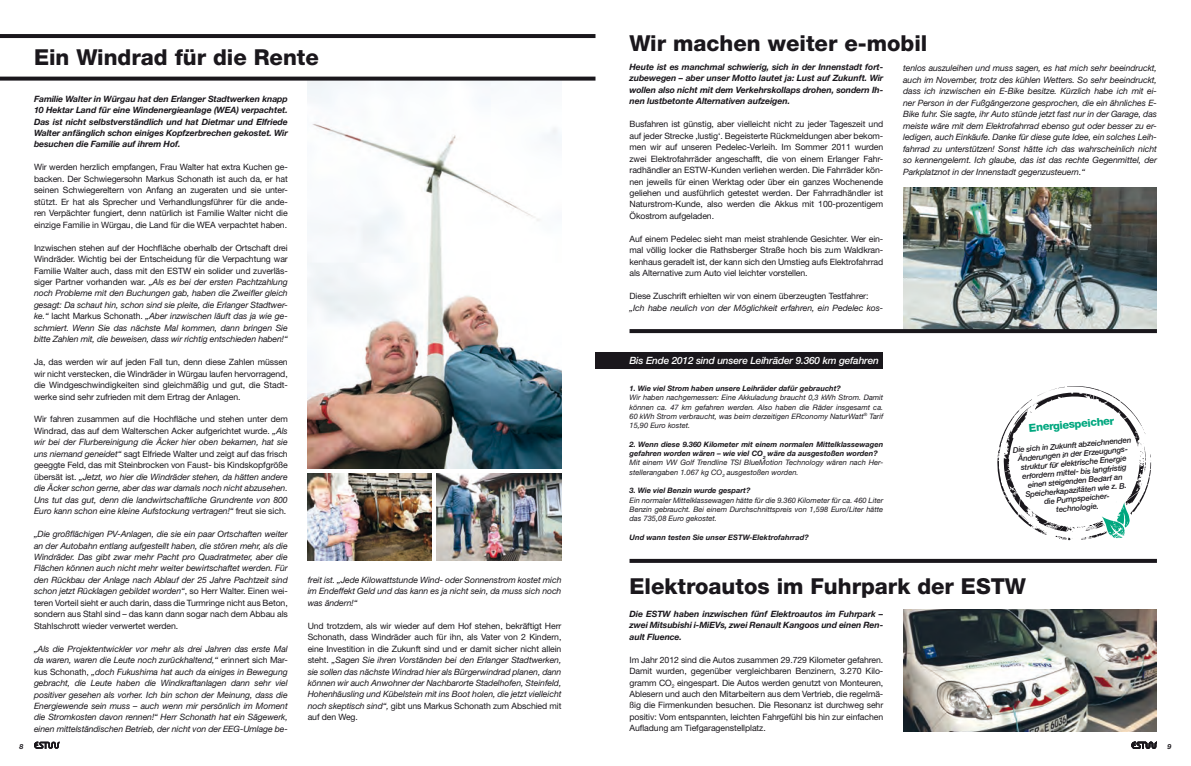
<style>
.page{position:relative;width:1191px;height:766px;background:#fff}
.page>*{position:absolute;margin:0;border:0;box-sizing:border-box;transform-origin:0 0}
.t1{font:800 22px "Helvetica Neue";color:#1a171c}
.t2{font:800 11px "Helvetica Neue";color:#00a77f}
.t3{font:italic 500 10px "Helvetica Neue";letter-spacing:-.015em;color:#fff}
.t4{font:italic 8.7px/11.4px "Helvetica Neue";letter-spacing:-.01em;color:#1a171c;text-align:justify}
.t5{font:8.7px/11.5px "Helvetica Neue";letter-spacing:-.01em;color:#1a171c;text-align:justify}
.t6{font:italic 700 8.7px/11.4px "Helvetica Neue";letter-spacing:-.01em;color:#1a171c;text-align:justify}
.t7{font:italic 500 7.8px/9px "Helvetica Neue";color:#1a171c;text-align:center}
.t8{font:italic 7.5px/9.3px "Helvetica Neue";color:#1a171c;text-align:justify}
.t9{font:italic 700 7.5px/9.3px "Helvetica Neue";color:#1a171c}
.t10{font:italic 700 7px "Helvetica Neue";color:#1a171c}
.s1{font-style:normal}
.s2{font-weight:400}
</style>
<div class="page">
<img style="left:308px;top:81px;width:253px;height:387px">
<svg style="left:1131px;top:741px;width:26px;height:7px"></svg>
<svg style="left:34px;top:741px;width:26px;height:7px"></svg>
<hr style="left:0;top:34px;width:595px;height:4px;background:#1a171c">
<svg style="left:997px;top:386px;width:155px;height:154px"></svg>
<div style="left:595px;top:352px;width:288px;height:16px;background:#1a171c"></div>
<img style="left:903px;top:188px;width:254px;height:141px">
<svg style="left:0;top:77px;width:595px;height:4px;background:#302d32"></svg>
<svg style="left:629px;top:329px;width:528px;height:4px;background:#1e1b20"></svg>
<img style="left:903px;top:609px;width:254px;height:122px">
<img style="left:308px;top:473px;width:123px;height:87px">
<img style="left:437px;top:473px;width:124px;height:87px">
<svg style="left:629px;top:558px;width:528px;height:4px;background:#4d4a4e"></svg>
<h1 class="t1" style="left:34px;top:44px;width:286px">Ein Windrad für die Rente</h1>
<p class="t6" style="left:34px;top:93px;width:255px">Familie Walter in Würgau hat den Erlanger Stadtwerken knapp 10 Hektar Land für eine Windenergieanlage (WEA) verpachtet.<br>Das ist nicht selbstverständlich und hat Dietmar und Elfriede Walter anfänglich schon einiges Kopfzerbrechen gekostet. Wir besuchen die Familie auf ihrem Hof.</p>
<p class="t5" style="left:34px;top:161px;width:255px">Wir werden herzlich empfangen, Frau Walter hat extra Kuchen ge&shy;backen. Der Schwiegersohn Markus Schonath ist auch da, er hat seinen Schwiegereltern von Anfang an zugeraten und sie unter&shy;stützt. Er hat als Sprecher und Verhandlungsführer für die ande&shy;ren Verpächter fungiert, denn natürlich ist Familie Walter nicht die einzige Familie in Würgau, die Land für die WEA verpachtet haben.</p>
<p class="t4" style="left:34px;top:241px;width:255px"><span class="s1">Inzwischen stehen auf der Hochfläche oberhalb der Ortschaft drei Windräder. Wichtig bei der Entscheidung für die Verpachtung war Familie Walter auch, dass mit den ESTW ein solider und zuverläs&shy;siger Partner vorhanden war.</span> „Als es bei der ersten Pachtzahlung noch Probleme mit den Buchungen gab, haben die Zweifler gleich gesagt: Da schaut hin, schon sind sie pleite, die Erlanger Stadtwer&shy;ke.“ <span class="s1">lacht Markus Schonath.</span> „Aber inzwischen läuft das ja wie ge&shy;schmiert. Wenn Sie das nächste Mal kommen, dann bringen Sie bitte Zahlen mit, die beweisen, dass wir richtig entschieden haben!“</p>
<p class="t5" style="left:34px;top:356px;width:255px">Ja, das werden wir auf jeden Fall tun, denn diese Zahlen müssen wir nicht verstecken, die Windräder in Würgau laufen hervorragend, die Windgeschwindigkeiten sind gleichmäßig und gut, die Stadt&shy;werke sind sehr zufrieden mit dem Ertrag der Anlagen.</p>
<p class="t4" style="left:34px;top:413px;width:255px"><span class="s1">Wir fahren zusammen auf die Hochfläche und stehen unter dem Windrad, das auf dem Walterschen Acker aufgerichtet wurde.</span> „Als wir bei der Flurbereinigung die Äcker hier oben bekamen, hat sie uns niemand geneidet“ <span class="s1">sagt Elfriede Walter und zeigt auf das frisch geeggte Feld, das mit Steinbrocken von Faust- bis Kindskopfgröße übersät ist.</span> „Jetzt, wo hier die Windräder stehen, da hätten andere die Äcker schon gerne, aber das war damals noch nicht abzusehen.<br>Uns tut das gut, denn die landwirtschaftliche Grundrente von 800<br>Euro kann schon eine kleine Aufstockung vertragen!“ <span class="s1">freut sie sich.</span></p>
<p class="t4" style="left:34px;top:528px;width:255px">„Die großflächigen PV-Anlagen, die sie ein paar Ortschaften weiter an der Autobahn entlang aufgestellt haben, die stören mehr, als die Windräder. Das gibt zwar mehr Pacht pro Quadratmeter, aber die Flächen können auch nicht mehr weiter bewirtschaftet werden. Für den Rückbau der Anlage nach Ablauf der 25 Jahre Pachtzeit sind schon jetzt Rücklagen gebildet worden“<span class="s1">, so Herr Walter. Einen wei&shy;teren Vorteil sieht er auch darin, dass die Turmringe nicht aus Beton, sondern aus Stahl sind – das kann dann sogar nach dem Abbau als Stahlschrott wieder verwertet werden.</span></p>
<p class="t4" style="left:34px;top:642px;width:255px">„Als die Projektentwickler vor mehr als drei Jahren das erste Mal da waren, waren die Leute noch zurückhaltend,“ <span class="s1">erinnert sich Mar&shy;kus Schonath,</span> „doch Fukushima hat auch da einiges in Bewegung gebracht, die Leute haben die Windkraftanlagen dann sehr viel positiver gesehen als vorher. Ich bin schon der Meinung, dass die Energiewende sein muss – auch wenn mir persönlich im Moment die Stromkosten davon rennen!“ Herr Schonath hat ein Sägewerk, einen mittelständischen Betrieb, der nicht von der EEG-Umlage be-</p>
<p class="t4" style="left:308px;top:573px;width:255px">freit ist. „Jede Kilowattstunde Wind- oder Sonnenstrom kostet mich im Endeffekt Geld und das kann es ja nicht sein, da muss sich noch was ändern!“</p>
<p class="t4" style="left:308px;top:619px;width:255px"><span class="s1">Und trotzdem, als wir wieder auf dem Hof stehen, bekräftigt Herr Schonath, dass Windräder auch für ihn, als Vater von 2 Kindern, eine Investition in die Zukunft sind und er damit sicher nicht allein steht.</span> „Sagen Sie ihren Vorständen bei den Erlanger Stadtwerken, sie sollen das nächste Windrad hier als Bürgerwindrad planen, dann können wir auch Anwohner der Nachbarorte Stadelhofen, Steinfeld, Hohenhäusling und Kübelstein mit ins Boot holen, die jetzt vielleicht noch skeptisch sind“, <span class="s1">gibt uns Markus Schonath zum Abschied mit auf den Weg.</span></p>
<h1 class="t1" style="left:629px;top:30px;width:299px">Wir machen weiter e-mobil</h1>
<p class="t6" style="left:629px;top:61px;width:255px">Heute ist es manchmal schwierig, sich in der Innenstadt fort&shy;zubewegen – aber unser Motto lautet ja: Lust auf Zukunft. Wir wollen also nicht mit dem Verkehrskollaps drohen, sondern Ih&shy;nen lustbetonte Alternativen aufzeigen.</p>
<p class="t5" style="left:629px;top:118px;width:255px">Busfahren ist günstig, aber vielleicht nicht zu jeder Tageszeit und auf jeder Strecke ‚lustig‘. Begeisterte Rückmeldungen aber bekom&shy;men wir auf unseren Pedelec-Verleih. Im Sommer 2011 wurden zwei Elektrofahrräder angeschafft, die von einem Erlanger Fahr&shy;radhändler an ESTW-Kunden verliehen werden. Die Fahrräder kön&shy;nen jeweils für einen Werktag oder über ein ganzes Wochenende geliehen und ausführlich getestet werden. Der Fahrradhändler ist Naturstrom-Kunde, also werden die Akkus mit 100-prozentigem Ökostrom aufgeladen.</p>
<p class="t5" style="left:629px;top:233px;width:255px">Auf einem Pedelec sieht man meist strahlende Gesichter. Wer ein&shy;mal völlig locker die Rathsberger Straße hoch bis zum Waldkran&shy;kenhaus geradelt ist, der kann sich den Umstieg aufs Elektrofahrrad als Alternative zum Auto viel leichter vorstellen.</p>
<p class="t5" style="left:629px;top:290px;width:240px">Diese Zuschrift erhielten wir von einem überzeugten Testfahrer:</p>
<p class="t4" style="left:629px;top:301px;width:255px">„Ich habe neulich von der Möglichkeit erfahren, ein Pedelec kos-</p>
<p class="t4" style="left:903px;top:62px;width:255px">tenlos auszuleihen und muss sagen, es hat mich sehr beeindruckt, auch im November, trotz des kühlen Wetters. So sehr beeindruckt, dass ich inzwischen ein E-Bike besitze. Kürzlich habe ich mit ei&shy;ner Person in der Fußgängerzone gesprochen, die ein ähnliches E-Bike fuhr. Sie sagte, ihr Auto stünde jetzt fast nur in der Garage, das meiste wäre mit dem Elektrofahrrad ebenso gut oder besser zu er&shy;ledigen, auch Einkäufe. Danke für diese gute Idee, ein solches Leih&shy;fahrrad zu unterstützen! Sonst hätte ich das wahrscheinlich nicht so kennengelernt. Ich glaube, das ist das rechte Gegenmittel, der Parkplatznot in der Innenstadt gegenzusteuern.“</p>
<p class="t3" style="left:629px;top:354px;width:251px">Bis Ende 2012 sind unsere Leihräder 9.360 km gefahren</p>
<p class="t9" style="left:629px;top:383px;width:213px">1. Wie viel Strom haben unsere Leihräder dafür gebraucht?</p>
<p class="t8" style="left:629px;top:393px;width:255px">Wir haben nachgemessen: Eine Akkuladung braucht 0,3 kWh Strom. Damit können ca. 47 km gefahren werden. Also haben die Räder insgesamt ca.<br>60 kWh Strom verbraucht, was beim derzeitigen ERconomy NaturWatt<sup>®</sup> Tarif 15,90 Euro kostet.</p>
<p class="t9" style="left:629px;top:439px;width:255px">2. Wenn diese 9.360 Kilometer mit einem normalen Mittelklassewagen gefahren worden wären – wie viel CO<sub>2</sub> wäre da ausgestoßen worden?<br><span class="s2">Mit einem VW Golf Trendline TSI BlueMotion Technology wären nach Her&shy;stellerangaben 1.067 kg CO</span><sub>2</sub> <span class="s2">ausgestoßen worden.</span></p>
<p class="t9" style="left:629px;top:486px;width:122px">3. Wie viel Benzin wurde gespart?</p>
<p class="t8" style="left:629px;top:495px;width:255px">Ein normaler Mittelklassewagen hätte für die 9.360 Kilometer für ca. 460 Liter Benzin gebraucht. Bei einem Durchschnittspreis von 1,598 Euro/Liter hätte das 735,08 Euro gekostet.</p>
<p class="t9" style="left:629px;top:532px;width:181px">Und wann testen Sie unser ESTW-Elektrofahrrad?</p>
<p class="t2" style="left:1028px;top:421px;width:87px;rotate:-5deg">Energiespeicher</p>
<p class="t7" style="left:1012px;top:445px;width:120px;rotate:-5deg">Die sich in Zukunft abzeichnenden<br>Änderungen in der Erzeugungs&shy;struktur für elektrische Energie erfordern mittel- bis langfristig einen steigenden Bedarf an<br>Speicherkapazitäten wie z. B.<br>die Pumpspeicher-<br>technologie.</p>
<h1 class="t1" style="left:629px;top:573px;width:398px">Elektroautos im Fuhrpark der ESTW</h1>
<p class="t6" style="left:629px;top:607px;width:255px">Die ESTW haben inzwischen fünf Elektroautos im Fuhrpark – zwei Mitsubishi i-MiEVs, zwei Renault Kangoos und einen Ren&shy;ault Fluence.</p>
<p class="t5" style="left:629px;top:653px;width:255px">Im Jahr 2012 sind die Autos zusammen 29.729 Kilometer gefahren.<br>Damit wurden, gegenüber vergleichbaren Benzinern, 3.270 Kilo&shy;gramm CO<sub>2</sub> eingespart. Die Autos werden genutzt von Monteuren, Ablesern und auch den Mitarbeitern aus dem Vertrieb, die regelmä&shy;ßig die Firmenkunden besuchen. Die Resonanz ist durchweg sehr positiv: Vom entspannten, leichten Fahrgefühl bis hin zur einfachen Aufladung am Tiefgaragenstellplatz.</p>
<p class="t10" style="left:19px;top:741px;width:5px">8</p>
<p class="t10" style="left:1167px;top:741px;width:5px">9</p>
</div>
